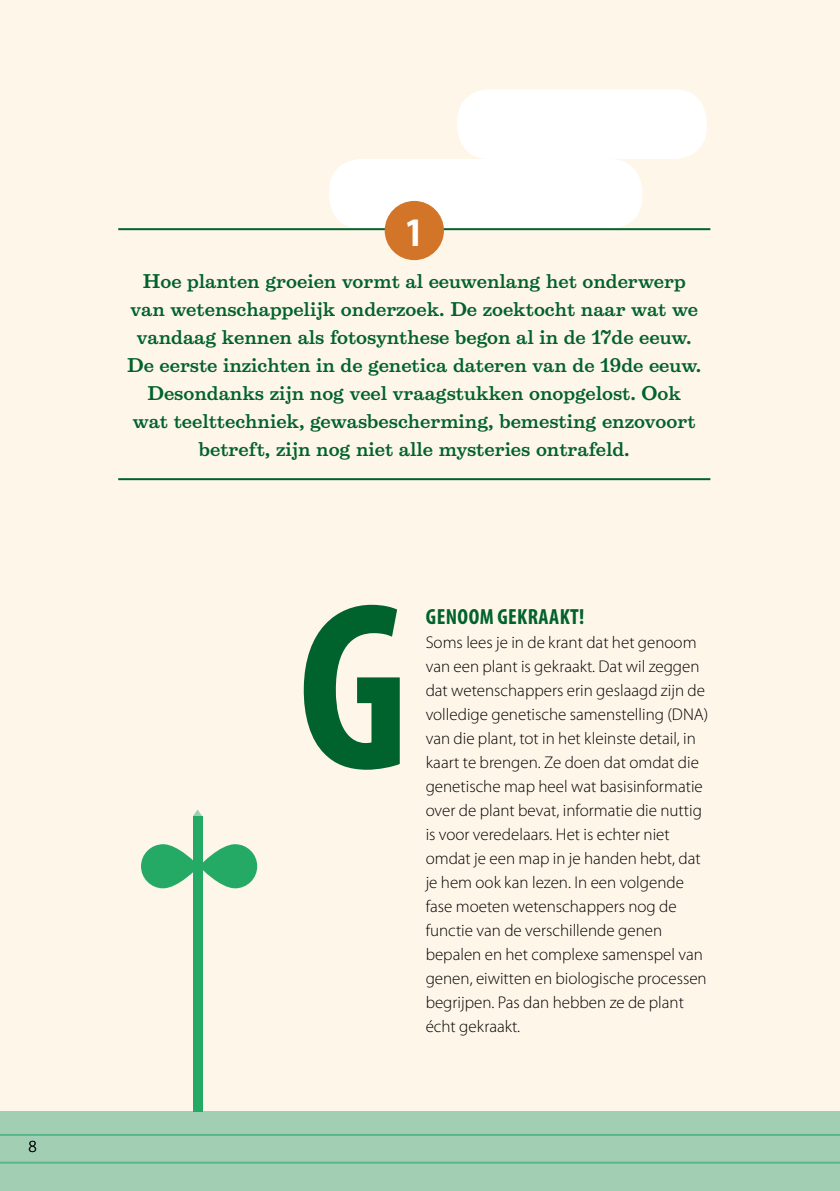
<style>
.page{position:relative;width:840px;height:1191px;background:#fff}
.page>*{position:absolute;margin:0;border:0;box-sizing:border-box;transform-origin:0 0}
.t1{font:700 condensed 240.4px "Myriad Pro";color:#00622c}
.t2{font:700 condensed 40.6px "Myriad Pro";color:#fff}
.t3{font:700 condensed 22px "Myriad Pro";letter-spacing:.02em;color:#00622c}
.t4{font:500 18px/28px "Belizio";color:#00622c;text-align:center}
.t5{font:300 17px/24px "Myriad Pro";color:#000}
</style>
<div class="page">
<div style="left:0;top:0;width:839px;height:1191px;background:#fff6ea"></div>
<div style="left:0;top:1111px;width:839px;height:80px;background:#a2cfb3"></div>
<hr style="left:0;top:1161px;width:839px;height:2px;background:#5ab68d">
<hr style="left:0;top:1134px;width:839px;height:2px;background:#5ab68d">
<div style="left:193px;top:816px;width:9px;height:295px;background:#25aa65"></div>
<svg style="left:193px;top:809px;width:9px;height:7px"></svg>
<div style="left:141px;top:844px;width:57px;height:44px;background:#25aa65;border-radius:22px"></div>
<svg style="left:200px;top:844px;width:57px;height:44px;background:#46b579"></svg>
<div style="left:457px;top:89px;width:249px;height:70px;background:#fff;border-radius:32px"></div>
<div style="left:329px;top:159px;width:313px;height:70px;background:#fff;border-radius:32px"></div>
<hr style="left:118px;top:228px;width:592px;height:2px;background:#00622c">
<hr style="left:118px;top:478px;width:592px;height:2px;background:#00622c">
<div style="left:384px;top:201px;width:59px;height:59px;background:#d37528;border-radius:50%"></div>
<p class="t5" style="left:28px;top:1134px;width:10px">8</p>
<h2 class="t2" style="left:405px;top:207px;width:19px">1</h2>
<p class="t4" style="left:127px;top:267px;width:575px">Hoe planten groeien vormt al eeuwenlang het onderwerp van wetenschappelijk onderzoek. De zoektocht naar wat we vandaag kennen als fotosynthese begon al in de 17de eeuw.<br>De eerste inzichten in de genetica dateren van de 19de eeuw.<br>Desondanks zijn nog veel vraagstukken onopgelost. Ook<br>wat teelttechniek, gewasbescherming, bemesting enzovoort betreft, zijn nog niet alle mysteries ontrafeld.</p>
<h1 class="t1" style="left:298px;top:538px;width:113px">G</h1>
<p class="t3" style="left:425px;top:603px;width:160px">GENOOM GEKRAAKT!</p>
<p class="t5" style="left:425px;top:630px;width:284px">Soms lees je in de krant dat het genoom van een plant is gekraakt. Dat wil zeggen dat wetenschappers erin geslaagd zijn de volledige genetische samenstelling (DNA) van die plant, tot in het kleinste detail, in kaart te brengen. Ze doen dat omdat die genetische map heel wat basisinformatie over de plant bevat, informatie die nuttig is voor veredelaars. Het is echter niet omdat je een map in je handen hebt, dat je hem ook kan lezen. In een volgende fase moeten wetenschappers nog de functie van de verschillende genen bepalen en het complexe samenspel van genen, eiwitten en biologische processen begrijpen. Pas dan hebben ze de plant écht gekraakt.</p>
</div>
